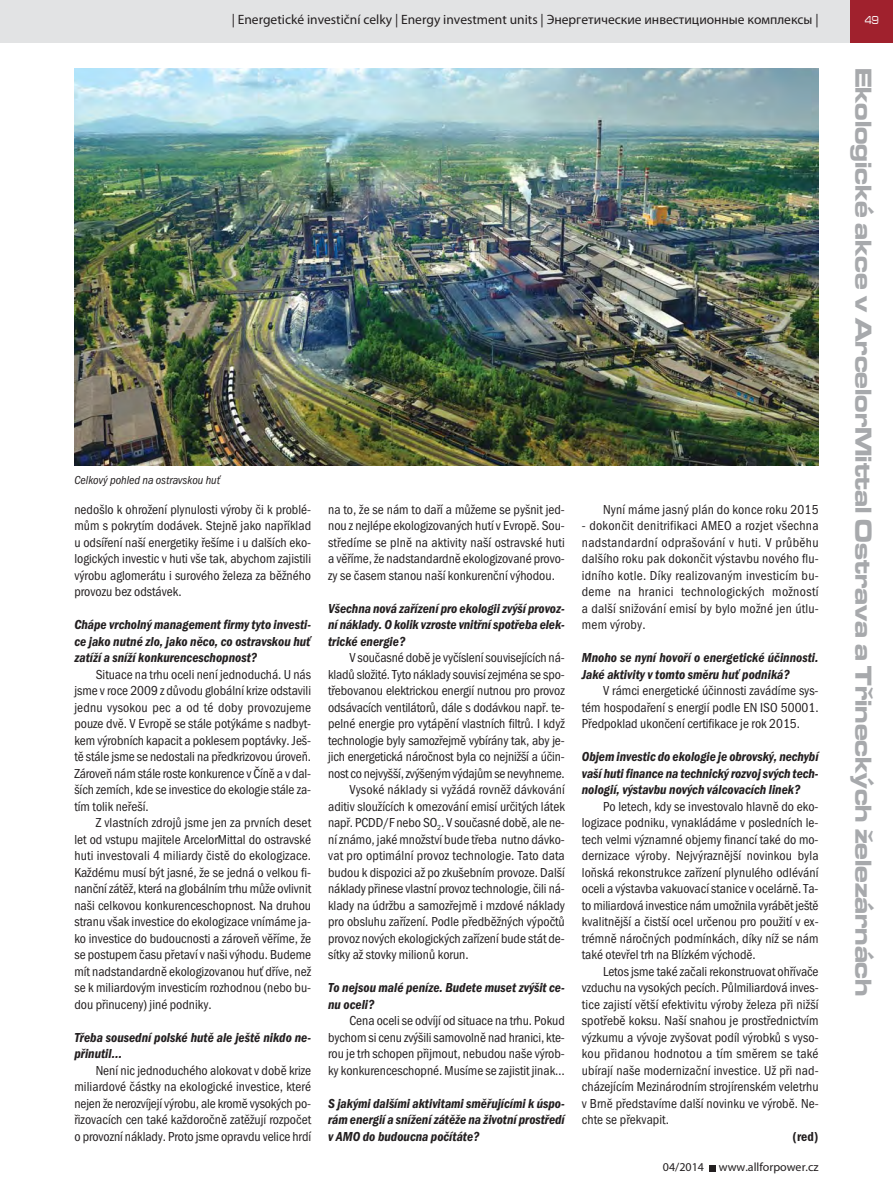
<style>
.page{position:relative;width:893px;height:1191px;background:#fff}
.page>*{position:absolute;margin:0;border:0;box-sizing:border-box;transform-origin:0 0}
.t1{font:700 expanded 24px "Microgramma DOT";color:#a7a9ac}
.t2{font:13.5px/16.5px "Franklin Got Itc TOT Boo Con";color:#231f20;text-align:justify}
.t3{font:13.5px/16.5px "Franklin Got Itc TOT Dem Con Ita";color:#231f20;text-align:justify}
.t4{font:13.5px "Myriad Pro";color:#231f20}
.t5{font:13.5px "Franklin Got Itc TOT Dem Con";color:#231f20}
.t6{font:12px "Franklin Got Itc TOT Boo Con Ita";color:#231f20}
.t7{font:12px "Myriad Pro";color:#231f20}
.t8{font:500 expanded 12px "Microgramma DOT";color:#fff;scale:.7 1}
</style>
<div class="page">
<div style="left:0;top:0;width:850px;height:43px;background:#e2e3e4"></div>
<div style="left:850px;top:0;width:43px;height:43px;background:#a0212d"></div>
<svg style="left:709px;top:1165px;width:6px;height:6px"></svg>
<img style="left:74px;top:68px;width:745px;height:398px">
<p class="t4" style="left:232px;top:15px;width:588px">| Energetické investiční celky | Energy investment units | Энергетические инвестиционные комплексы |</p>
<p class="t6" style="left:74px;top:476px;width:147px">Celkový pohled na ostravskou huť</p>
<p class="t2" style="left:74px;top:502px;width:238px">nedošlo k ohrožení plynulosti výroby či k problé&shy;mům s pokrytím dodávek. Stejně jako například u odsíření naší energetiky řešíme i u dalších eko&shy;logických investic v huti vše tak, abychom zajistili výrobu aglomerátu i surového železa za běžného provozu bez odstávek.</p>
<p class="t3" style="left:74px;top:617px;width:238px">Chápe vrcholný management firmy tyto investi&shy;ce jako nutné zlo, jako něco, co ostravskou huť zatíží a sníží konkurenceschopnost?</p>
<p class="t2" style="left:74px;top:667px;width:238px;text-indent:21px">Situace na trhu oceli není jednoduchá. U nás jsme v roce 2009 z důvodu globální krize odstavili jednu vysokou pec a od té doby provozujeme pouze dvě. V Evropě se stále potýkáme s nadbyt&shy;kem výrobních kapacit a poklesem poptávky. Ješ&shy;tě stále jsme se nedostali na předkrizovou úroveň.<br>Zároveň nám stále roste konkurence v Číně a v dal&shy;ších zemích, kde se investice do ekologie stále za&shy;tím tolik neřeší.</p>
<p class="t2" style="left:74px;top:815px;width:238px;text-indent:21px">Z vlastních zdrojů jsme jen za prvních deset let od vstupu majitele ArcelorMittal do ostravské huti investovali 4 miliardy čistě do ekologizace.<br>Každému musí být jasné, že se jedná o velkou fi&shy;nanční zátěž, která na globálním trhu může ovlivnit naši celkovou konkurenceschopnost. Na druhou stranu však investice do ekologizace vnímáme ja&shy;ko investice do budoucnosti a zároveň věříme, že se postupem času přetaví v naši výhodu. Budeme mít nadstandardně ekologizovanou huť dříve, než se k miliardovým investicím rozhodnou (nebo bu&shy;dou přinuceny) jiné podniky.</p>
<p class="t3" style="left:74px;top:1030px;width:238px">Třeba sousední polské hutě ale ještě nikdo ne&shy;přinutil…</p>
<p class="t2" style="left:74px;top:1063px;width:238px;text-indent:21px">Není nic jednoduchého alokovat v době krize miliardové částky na ekologické investice, které nejen že nerozvíjejí výrobu, ale kromě vysokých po&shy;řizovacích cen také každoročně zatěžují rozpočet o provozní náklady. Proto jsme opravdu velice hrdí</p>
<p class="t2" style="left:328px;top:502px;width:238px">na to, že se nám to daří a můžeme se pyšnit jed&shy;nou z nejlépe ekologizovaných hutí v Evropě. Sou&shy;středíme se plně na aktivity naší ostravské huti a věříme, že nadstandardně ekologizované provo&shy;zy se časem stanou naší konkurenční výhodou.</p>
<p class="t3" style="left:328px;top:601px;width:238px">Všechna nová zařízení pro ekologii zvýší provoz&shy;ní náklady. O kolik vzroste vnitřní spotřeba elek&shy;trické energie?</p>
<p class="t2" style="left:349px;top:650px;width:217px">V současné době je vyčíslení souvisejících ná-</p>
<p class="t2" style="left:328px;top:667px;width:238px">kladů složité. Tyto náklady souvisí zejména se spo-</p>
<p class="t2" style="left:328px;top:683px;width:238px">třebovanou elektrickou energií nutnou pro provoz</p>
<p class="t2" style="left:328px;top:700px;width:238px">odsávacích ventilátorů, dále s dodávkou např. te-</p>
<p class="t2" style="left:328px;top:716px;width:238px">pelné energie pro vytápění vlastních filtrů. I když</p>
<p class="t2" style="left:328px;top:733px;width:238px">technologie byly samozřejmě vybírány tak, aby je-</p>
<p class="t2" style="left:328px;top:749px;width:238px">jich energetická náročnost byla co nejnižší a účin-</p>
<p class="t2" style="left:328px;top:766px;width:238px">nost co nejvyšší, zvýšeným výdajům se nevyhneme.</p>
<p class="t2" style="left:349px;top:782px;width:217px">Vysoké náklady si vyžádá rovněž dávkování</p>
<p class="t2" style="left:328px;top:799px;width:238px">aditiv sloužících k omezování emisí určitých látek</p>
<p class="t2" style="left:328px;top:816px;width:238px">např. PCDD/F nebo SO<sub>2</sub>. V současné době, ale ne-</p>
<p class="t2" style="left:328px;top:832px;width:238px">ní známo, jaké množství bude třeba nutno dávko-</p>
<p class="t2" style="left:328px;top:849px;width:238px">vat pro optimální provoz technologie. Tato data</p>
<p class="t2" style="left:328px;top:865px;width:238px">budou k dispozici až po zkušebním provoze. Další</p>
<p class="t2" style="left:328px;top:882px;width:238px">náklady přinese vlastní provoz technologie, čili ná-</p>
<p class="t2" style="left:328px;top:898px;width:238px">klady na údržbu a samozřejmě i mzdové náklady</p>
<p class="t2" style="left:328px;top:915px;width:238px">pro obsluhu zařízení. Podle předběžných výpočtů</p>
<p class="t2" style="left:328px;top:931px;width:238px">provoz nových ekologických zařízení bude stát de-</p>
<p class="t2" style="left:328px;top:948px;width:142px">sítky až stovky milionů korun.</p>
<p class="t3" style="left:328px;top:980px;width:238px">To nejsou malé peníze. Budete muset zvýšit ce&shy;nu oceli?</p>
<p class="t2" style="left:328px;top:1014px;width:238px;text-indent:21px">Cena oceli se odvíjí od situace na trhu. Pokud bychom si cenu zvýšili samovolně nad hranici, kte&shy;rou je trh schopen přijmout, nebudou naše výrob&shy;ky konkurenceschopné. Musíme se zajistit jinak…</p>
<p class="t3" style="left:328px;top:1096px;width:238px">S jakými dalšími aktivitami směřujícími k úspo&shy;rám energií a snížení zátěže na životní prostředí v AMO do budoucna počítáte?</p>
<p class="t2" style="left:603px;top:502px;width:217px">Nyní máme jasný plán do konce roku 2015</p>
<p class="t2" style="left:582px;top:519px;width:238px">- dokončit denitrifikaci AMEO a rozjet všechna nadstandardní odprašování v huti. V průběhu dalšího roku pak dokončit výstavbu nového flu&shy;idního kotle. Díky realizovaným investicím bu&shy;deme na hranici technologických možností a další snižování emisí by bylo možné jen útlu&shy;mem výroby.</p>
<p class="t3" style="left:582px;top:650px;width:238px">Mnoho se nyní hovoří o energetické účinnosti.<br>Jaké aktivity v tomto směru huť podniká?</p>
<p class="t2" style="left:582px;top:683px;width:238px;text-indent:21px">V rámci energetické účinnosti zavádíme sys&shy;tém hospodaření s energií podle EN ISO 50001.<br>Předpoklad ukončení certifikace je rok 2015.</p>
<p class="t3" style="left:582px;top:749px;width:238px">Objem investic do ekologie je obrovský, nechybí vaší huti finance na technický rozvoj svých tech&shy;nologií, výstavbu nových válcovacích linek?</p>
<p class="t2" style="left:582px;top:799px;width:238px;text-indent:21px">Po letech, kdy se investovalo hlavně do eko&shy;logizace podniku, vynakládáme v posledních le&shy;tech velmi významné objemy financí také do mo&shy;dernizace výroby. Nejvýraznější novinkou byla loňská rekonstrukce zařízení plynulého odlévání oceli a výstavba vakuovací stanice v ocelárně. Ta&shy;to miliardová investice nám umožnila vyrábět ještě kvalitnější a čistší ocel určenou pro použití v ex&shy;trémně náročných podmínkách, díky níž se nám také otevřel trh na Blízkém východě.</p>
<p class="t2" style="left:582px;top:964px;width:238px;text-indent:21px">Letos jsme také začali rekonstruovat ohřívače vzduchu na vysokých pecích. Půlmiliardová inves&shy;tice zajistí větší efektivitu výroby železa při nižší spotřebě koksu. Naší snahou je prostřednictvím výzkumu a vývoje zvyšovat podíl výrobků s vyso&shy;kou přidanou hodnotou a tím směrem se také ubírají naše modernizační investice. Už při nad&shy;cházejícím Mezinárodním strojírenském veletrhu v Brně představíme další novinku ve výrobě. Ne&shy;chte se překvapit.</p>
<p class="t5" style="left:792px;top:1131px;width:28px">(red)</p>
<p class="t7" style="left:663px;top:1162px;width:157px">04/2014 www.allforpower.cz</p>
<p class="t8" style="left:865px;top:13px;width:21px">49</p>
<h1 class="t1" style="left:873px;top:68px;width:930px;rotate:90deg">Ekologické akce v ArcelorMittal Ostrava a Třineckých železárnách</h1>
</div>
